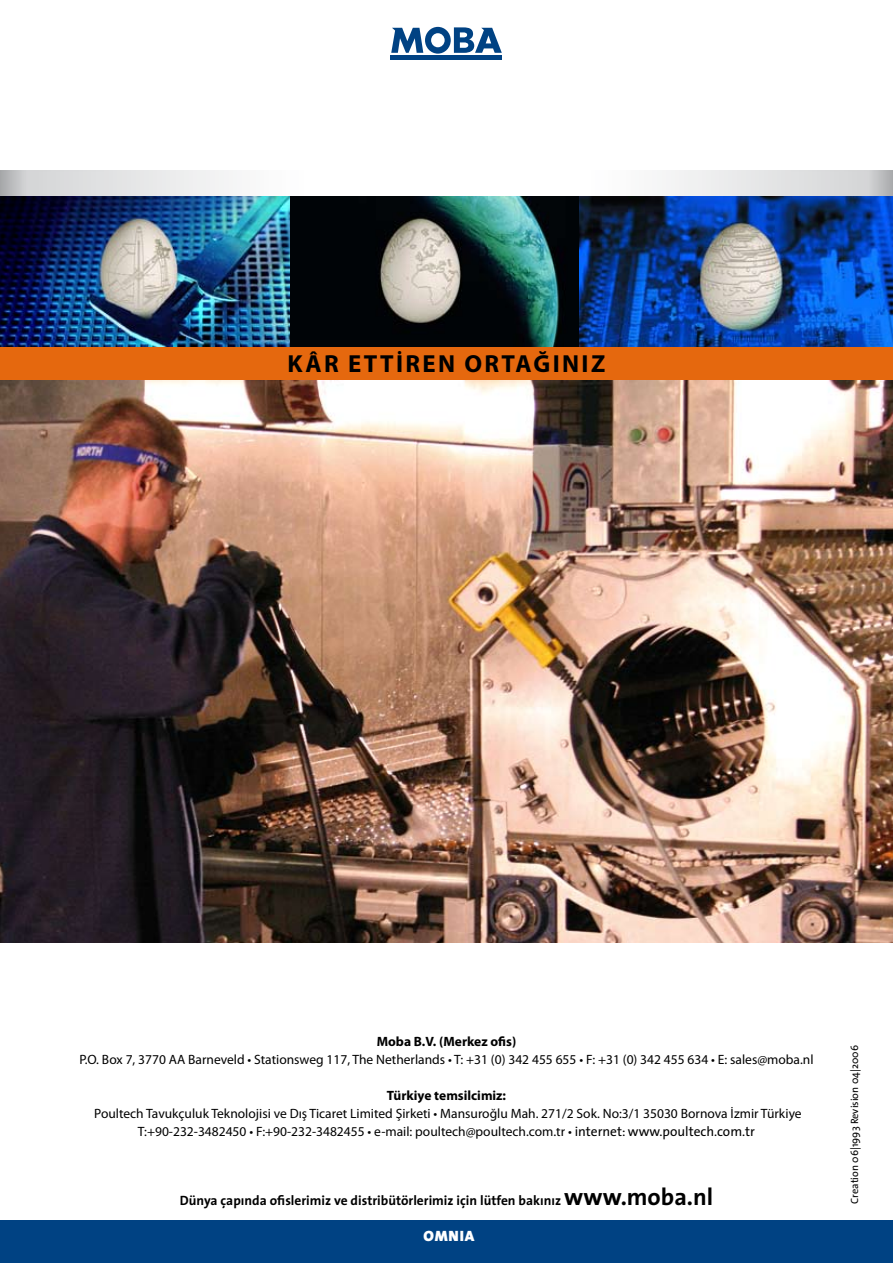
<style>
.page{position:relative;width:893px;height:1263px;background:#fff}
.page>*{position:absolute;margin:0;border:0;box-sizing:border-box;transform-origin:0 0}
.t1{font:700 24.75px "Myriad Pro";letter-spacing:.095em;color:#000}
.t2{font:15px "The Sans Black Caps";letter-spacing:.05em;color:#fff}
.t3{font:13.5px/18px "Myriad Pro";color:#000;text-align:center}
.t4{font:700 13.5px "The Sans";color:#000}
.t5{font:700 13.5px "Myriad Pro";color:#000}
.t6{font:10.5px "The Sans";color:#000}
.s1{font-family:"The Sans"}
.s2{font-size:24px}
</style>
<div class="page">
<img style="left:0;top:170px;width:893px;height:27px">
<img style="left:0;top:197px;width:291px;height:151px">
<img style="left:578px;top:197px;width:315px;height:151px">
<img style="left:291px;top:197px;width:287px;height:151px">
<div style="left:391px;top:55px;width:111px;height:5px;background:#004283"></div>
<svg style="left:391px;top:27px;width:111px;height:27px"></svg>
<div style="left:0;top:1220px;width:893px;height:43px;background:#004283"></div>
<div style="left:0;top:348px;width:893px;height:34px;background:#e5680e"></div>
<img style="left:0;top:381px;width:893px;height:562px">
<h1 class="t1" style="left:288px;top:347px;width:319px">KÂR ETTİREN ORTAĞINIZ</h1>
<p class="t5" style="left:377px;top:1033px;width:141px">Moba B.V. (Merkez ofis)</p>
<p class="t3" style="left:79px;top:1051px;width:736px">P.O. Box 7, 3770 AA Barneveld • Stationsweg 117, The Netherlands • T: +31 (0) 342 455 655 • F: +31 (0) 342 455 634 • E: sales@moba.nl</p>
<p class="t5" style="left:387px;top:1087px;width:121px">Türkiye temsilcimiz:</p>
<p class="t3" style="left:94px;top:1105px;width:709px">Poultech Tavukçuluk Teknolojisi ve Dış Ticaret Limited Şirketi • Mansuroğlu Mah. 271/2 Sok. No:3/1 35030 Bornova İzmir Türkiye<br>T:+90-232-3482450 • F:+90-232-3482455 • e-mail: poultech@poultech.com.tr • <span class="s1">internet: www.poultech.com.tr</span></p>
<p class="t4" style="left:180px;top:1189px;width:535px">Dünya çapında ofislerimiz ve distribütörlerimiz için lütfen bakınız <span class="s2">www.moba.nl</span></p>
<p class="t2" style="left:423px;top:1223px;width:52px">OMNIA</p>
<p class="t6" style="left:846px;top:1204px;width:160px;rotate:-90deg">Creation 06|1993 Revision 04|2006</p>
</div>
